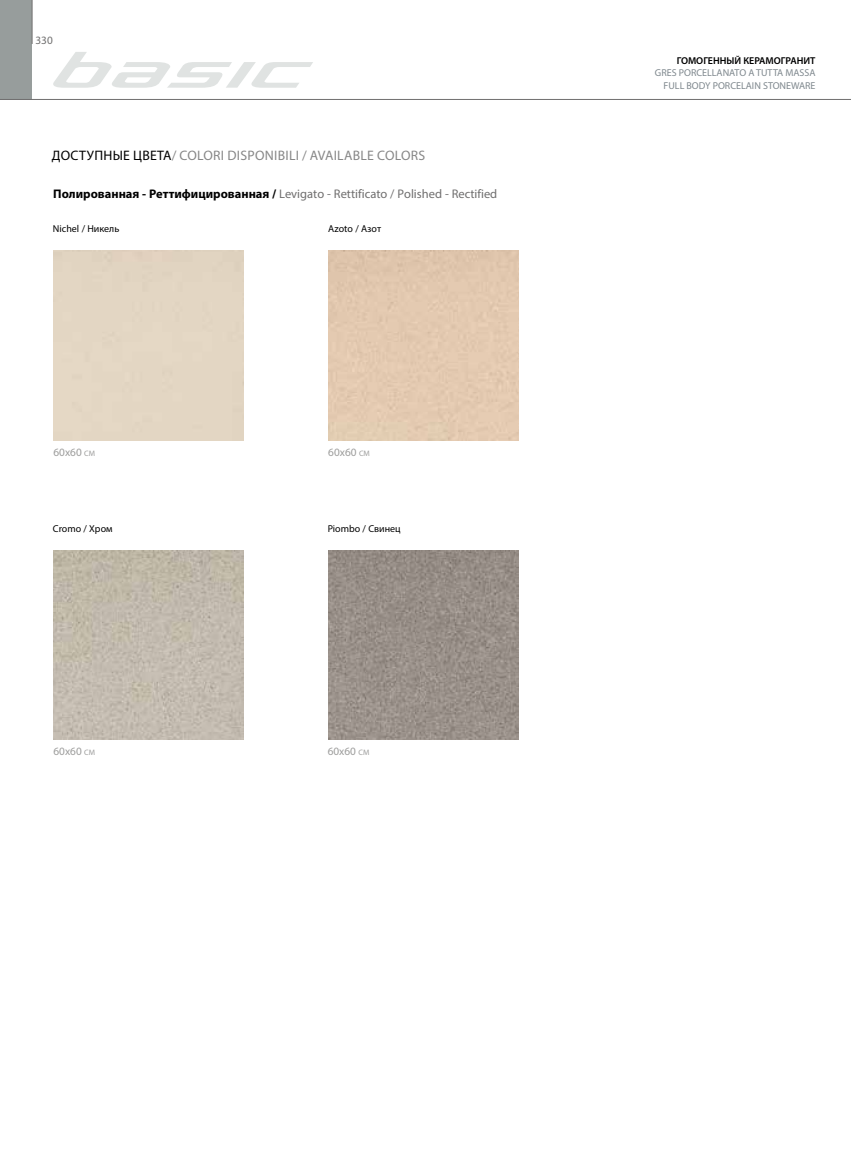
<style>
.page{position:relative;width:851px;height:1170px;background:#fff}
.page>*{position:absolute;margin:0;border:0;box-sizing:border-box;transform-origin:0 0}
.t1{font:13.75px "Myriad Pro";letter-spacing:.02em;color:#878787}
.t2{font:12.5px "Myriad Pro";color:#706f6f}
.t3{font:11.25px "Myriad Pro";color:#9d9d9c}
.t4{font:11.25px "Myriad Pro";color:#706f6f}
.t5{font:10px/12.5px "Myriad Pro";color:#7f888e;text-align:right}
.t6{font:10px "Myriad Pro";color:#000}
.t7{font:600 10px "Myriad Pro";color:#000}
.s1{color:#000}
.s2{font-weight:700;color:#000}
.s3{font-size:7.88px}
</style>
<div class="page">
<div style="left:0;top:0;width:32px;height:100px;background:#979d9c"></div>
<svg style="left:53px;top:52px;width:260px;height:36px"></svg>
<hr style="left:0;top:99px;width:850px;height:1px;background:#706f6f">
<img style="left:53px;top:550px;width:190px;height:189px">
<img style="left:328px;top:550px;width:190px;height:189px">
<hr style="left:32px;top:0;width:1px;height:44px;background:#706f6f">
<p class="t4" style="left:35px;top:33px;width:19px">330</p>
<p class="t1" style="left:52px;top:147px;width:375px"><span class="s1">ДОСТУПНЫЕ ЦВЕТА</span>/ COLORI DISPONIBILI / AVAILABLE COLORS</p>
<p class="t2" style="left:53px;top:186px;width:445px"><span class="s2">Полированная - Реттифицированная /</span> Levigato - Rettificato / Polished - Rectified</p>
<p class="t6" style="left:53px;top:222px;width:68px">Nichel / Никель</p>
<p class="t6" style="left:328px;top:222px;width:54px">Azoto / Азот</p>
<p class="t3" style="left:53px;top:445px;width:43px">60x60 <span class="s3">CM</span></p>
<p class="t3" style="left:328px;top:445px;width:43px">60x60 <span class="s3">CM</span></p>
<p class="t6" style="left:53px;top:522px;width:61px">Cromo / Хром</p>
<p class="t6" style="left:327px;top:522px;width:74px">Piombo / Свинец</p>
<p class="t3" style="left:53px;top:744px;width:43px">60x60 <span class="s3">CM</span></p>
<p class="t3" style="left:328px;top:744px;width:43px">60x60 <span class="s3">CM</span></p>
<p class="t7" style="left:676px;top:54px;width:140px">ГОМОГЕННЫЙ КЕРАМОГРАНИТ</p>
<p class="t5" style="left:654px;top:67px;width:162px">GRES PORCELLANATO A TUTTA MASSA<br>FULL BODY PORCELAIN STONEWARE</p>
</div>
